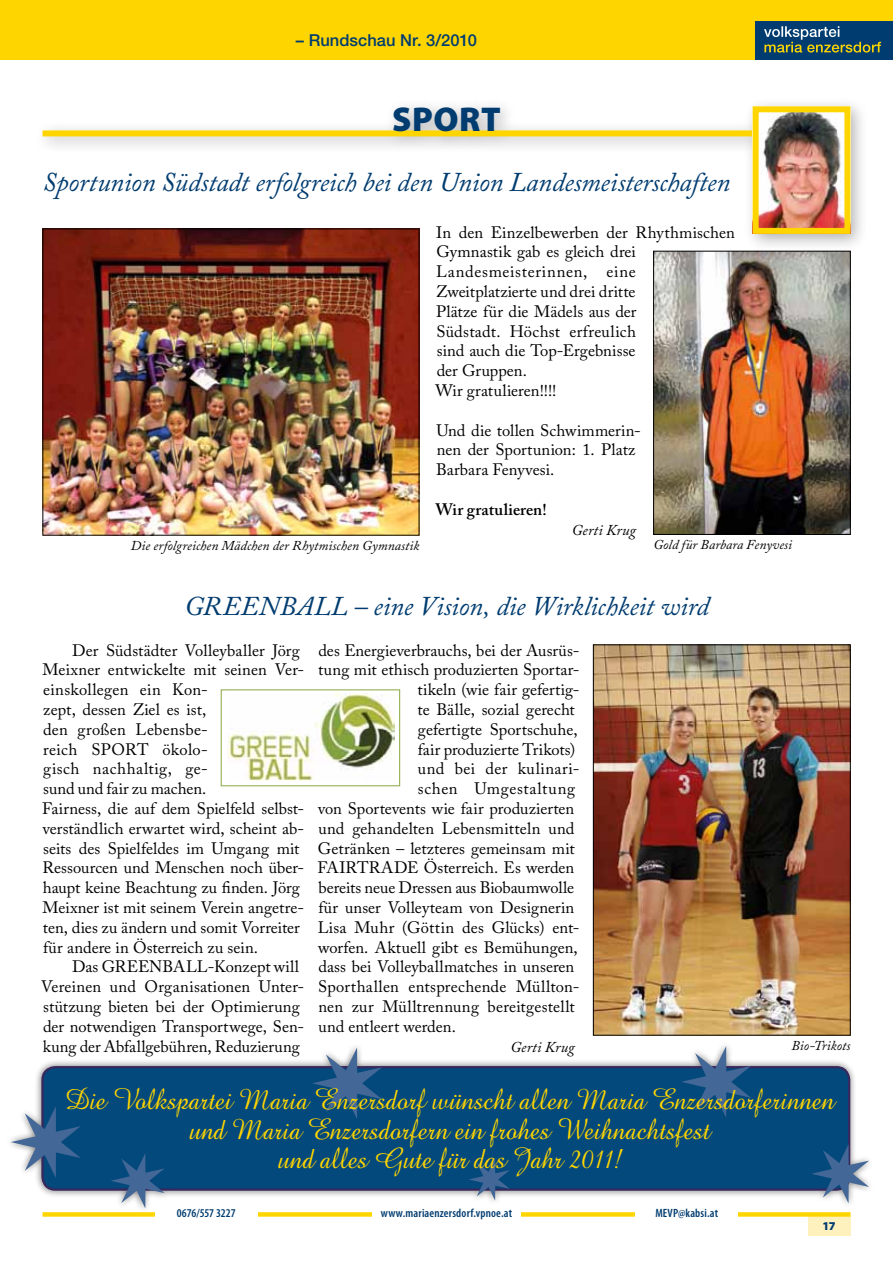
<style>
.page{position:relative;width:893px;height:1263px;background:#fff}
.page>*{position:absolute;margin:0;border:0;box-sizing:border-box;transform-origin:0 0}
.t1{font:900 34.5px "Myriad Pro";color:#003c70}
.t2{font:30px/29.7px "Amazone BT";letter-spacing:-.005em;color:#ffd500;text-align:center;scale:.92 1}
.t3{font:italic 27px "Adobe Caslon Pro";letter-spacing:-.005em;color:#003c70}
.t4{font:16.5px/19.8px "Adobe Caslon Pro";letter-spacing:.005em;color:#000}
.t5{font:500 16.5px "Helvetica Neue";letter-spacing:.005em;color:#003c70}
.t6{font:16.5px "Adobe Caslon Pro";letter-spacing:.025em;color:#000}
.t7{font:16.5px "Adobe Caslon Pro";letter-spacing:.04em;color:#000}
.t8{font:600 16.5px "Adobe Caslon Pro";letter-spacing:.005em;color:#000}
.t9{font:italic 15px "Adobe Caslon Pro";letter-spacing:.01em;color:#000}
.t10{font:italic 13.5px "Adobe Caslon Pro";letter-spacing:.01em;color:#000}
.t11{font:600 condensed 12px "Myriad Pro";letter-spacing:.015em;color:#003c70}
.t12{font:600 condensed 12px "Myriad Pro";letter-spacing:-.01em;color:#003c70}
.t13{font:900 12px "Myriad Pro";color:#003c70}
</style>
<div class="page">
<div style="left:0;top:0;width:893px;height:59px;background:#ffd500"></div>
<div style="left:755px;top:21px;width:138px;height:38px;background:#003c70"></div>
<svg style="left:764px;top:26px;width:117px;height:27px"></svg>
<div style="left:808px;top:1214px;width:42px;height:21px;background:#fff1be"></div>
<div style="left:43px;top:1212px;width:807px;height:5px;background:#ffd500"></div>
<div style="left:636px;top:1203px;width:102px;height:20px;background:#fff"></div>
<div style="left:155px;top:1203px;width:102px;height:20px;background:#fff"></div>
<div style="left:372px;top:1203px;width:149px;height:20px;background:#fff"></div>
<img style="left:595px;top:647px;width:253px;height:386px">
<div style="left:593px;top:645px;width:257px;height:390px;border:1px solid #000"></div>
<div style="left:33px;top:97px;width:836px;height:155px;background:#000;opacity:.3"></div>
<div style="left:43px;top:130px;width:807px;height:6px;background:#ffd500"></div>
<img style="left:760px;top:113px;width:83px;height:114px">
<div style="left:753px;top:106px;width:97px;height:128px;border:6px solid #ffd500"></div>
<img style="left:655px;top:253px;width:193px;height:279px">
<div style="left:653px;top:251px;width:197px;height:283px;border:1px solid #000"></div>
<img style="left:45px;top:231px;width:372px;height:302px">
<img style="left:227px;top:694px;width:167px;height:87px">
<div style="left:221px;top:689px;width:179px;height:97px;border:1px solid #95b053"></div>
<div style="left:5px;top:1040px;width:870px;height:174px;background:#000;opacity:.5"></div>
<div style="left:43px;top:1067px;width:806px;height:122px;background:#03497c;border-radius:13px"></div>
<div style="left:41px;top:1066px;width:809px;height:125px;border:2px solid #38285e;border-radius:13px"></div>
<svg style="left:11px;top:1106px;width:70px;height:72px"></svg>
<svg style="left:681px;top:1046px;width:70px;height:71px"></svg>
<svg style="left:469px;top:1159px;width:41px;height:41px"></svg>
<svg style="left:811px;top:1144px;width:58px;height:59px"></svg>
<svg style="left:312px;top:1047px;width:70px;height:72px"></svg>
<svg style="left:111px;top:1153px;width:54px;height:55px"></svg>
<p class="t5" style="left:296px;top:31px;width:183px">– Rundschau Nr. 3/2010</p>
<h1 class="t1" style="left:392px;top:96px;width:110px">SPORT</h1>
<h3 class="t3" style="left:43px;top:166px;width:689px">Sportunion Südstadt erfolgreich bei den Union Landesmeisterschaften</h3>
<p class="t4" style="left:435px;top:222px;width:301px">In den Einzelbewerben der Rhythmischen<br>Gymnastik gab es gleich drei<br>Landesmeisterinnen, eine<br>Zweitplatzierte und drei dritte<br>Plätze für die Mädels aus der<br>Südstadt. Höchst erfreulich<br>sind auch die Top-Ergebnisse<br>der Gruppen.<br>Wir gratulieren!!!!</p>
<p class="t4" style="left:436px;top:420px;width:206px">Und die tollen Schwimmerin&shy;nen der Sportunion: 1. Platz<br>Barbara Fenyvesi.</p>
<p class="t8" style="left:435px;top:499px;width:113px">Wir gratulieren!</p>
<p class="t9" style="left:572px;top:521px;width:66px">Gerti Krug</p>
<p class="t10" style="left:131px;top:537px;width:290px">Die erfolgreichen Mädchen der Rhytmischen Gymnastik</p>
<p class="t10" style="left:653px;top:536px;width:140px">Gold für Barbara Fenyvesi</p>
<h3 class="t3" style="left:184px;top:590px;width:526px">GREENBALL – eine Vision, die Wirklichkeit wird</h3>
<p class="t4" style="left:42px;top:640px;width:263px;text-indent:30px">Der Südstädter Volleyballer Jörg<br>Meixner entwickelte mit seinen Ver&shy;einskollegen ein Kon-<br>zept, dessen Ziel es ist,<br>den großen Lebensbe-<br>reich SPORT ökolo-<br>gisch nachhaltig, ge-<br>sund und fair zu machen.<br>Fairness, die auf dem Spielfeld selbst&shy;verständlich erwartet wird, scheint ab&shy;seits des Spielfeldes im Umgang mit<br>Ressourcen und Menschen noch über&shy;haupt keine Beachtung zu finden. Jörg<br>Meixner ist mit seinem Verein angetre&shy;ten, dies zu ändern und somit Vorreiter für andere in Österreich zu sein.</p>
<p class="t4" style="left:41px;top:957px;width:264px;text-indent:31px">Das GREENBALL-Konzept will Vereinen und Organisationen Unter&shy;stützung bieten bei der Optimierung der notwendigen Transportwege, Sen&shy;kung der Abfallgebühren, Reduzierung</p>
<p class="t4" style="left:318px;top:640px;width:263px">des Energieverbrauchs, bei der Ausrüs-</p>
<p class="t4" style="left:318px;top:660px;width:263px">tung mit ethisch produzierten Sportar-</p>
<p class="t4" style="left:418px;top:679px;width:163px">tikeln (wie fair gefertig-</p>
<p class="t4" style="left:418px;top:699px;width:159px">te Bälle, sozial gerecht</p>
<p class="t4" style="left:418px;top:719px;width:161px">gefertigte Sportschuhe,</p>
<p class="t4" style="left:418px;top:739px;width:159px">fair produzierte Trikots)</p>
<p class="t6" style="left:418px;top:759px;width:163px">und bei der kulinari-</p>
<p class="t7" style="left:418px;top:779px;width:159px">schen Umgestaltung</p>
<p class="t4" style="left:318px;top:798px;width:258px">von Sportevents wie fair produzierten</p>
<p class="t4" style="left:318px;top:818px;width:257px">und gehandelten Lebensmitteln und</p>
<p class="t4" style="left:318px;top:838px;width:258px">Getränken – letzteres gemeinsam mit</p>
<p class="t4" style="left:318px;top:858px;width:258px">FAIRTRADE Österreich. Es werden</p>
<p class="t4" style="left:318px;top:877px;width:257px">bereits neue Dressen aus Biobaumwolle</p>
<p class="t4" style="left:318px;top:897px;width:258px">für unser Volleyteam von Designerin</p>
<p class="t4" style="left:318px;top:917px;width:263px">Lisa Muhr (Göttin des Glücks) ent-</p>
<p class="t4" style="left:318px;top:937px;width:261px">worfen. Aktuell gibt es Bemühungen,</p>
<p class="t4" style="left:318px;top:957px;width:258px">dass bei Volleyballmatches in unseren</p>
<p class="t4" style="left:318px;top:976px;width:263px">Sporthallen entsprechende Müllton-</p>
<p class="t4" style="left:318px;top:996px;width:258px">nen zur Mülltrennung bereitgestellt</p>
<p class="t4" style="left:318px;top:1016px;width:139px">und entleert werden.</p>
<p class="t9" style="left:510px;top:1038px;width:66px">Gerti Krug</p>
<p class="t10" style="left:791px;top:1037px;width:61px">Bio-Trikots</p>
<h2 class="t2" style="left:65px;top:1085px;width:838px">Die Volkspartei Maria Enzersdorf wünscht allen Maria Enzersdorferinnen und Maria Enzersdorfern ein frohes Weihnachtsfest<br>und alles Gute für das Jahr 2011!</h2>
<p class="t12" style="left:177px;top:1206px;width:60px">0676/557 3227</p>
<p class="t11" style="left:381px;top:1206px;width:133px">www.mariaenzersdorf.vpnoe.at</p>
<p class="t11" style="left:655px;top:1206px;width:64px">MEVP@kabsi.at</p>
<p class="t13" style="left:823px;top:1218px;width:15px">17</p>
</div>
